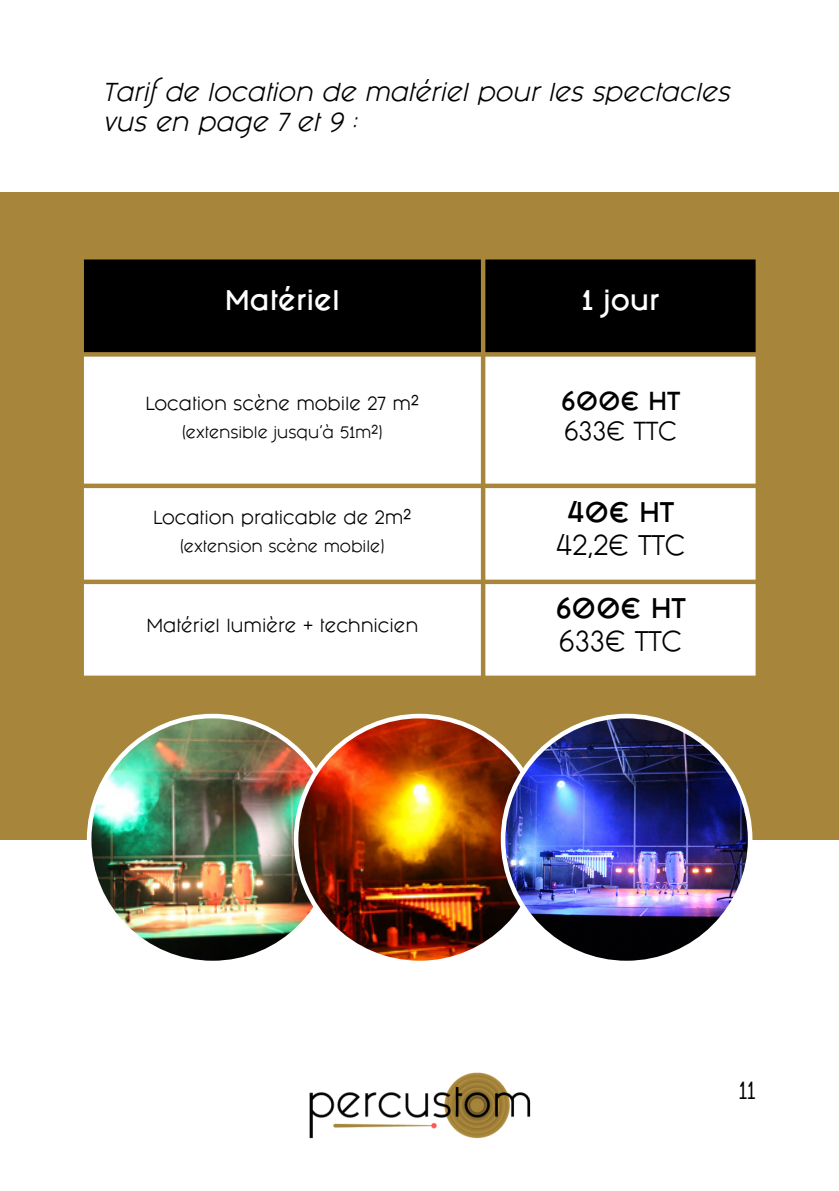
<style>
.page{position:relative;width:839px;height:1191px;background:#fff}
.page>*{position:absolute;margin:0;border:0;box-sizing:border-box;transform-origin:0 0}
.t1{font:24px "Fashion Fetish";color:#000}
.t2{font:24px "Fashion Fetish Bold";color:#fff}
.t3{font:24px "Fashion Fetish Bold";color:#000}
.t4{font:italic 22px/30px "Fashion Fetish";color:#000}
.t5{font:22px "Fashion Fetish";color:#000}
.t6{font:22px "Fashion Fetish Bold";color:#000}
.t7{font:21px "Fashion Fetish";color:#000}
.t8{font:16px "Fashion Fetish";color:#000}
.t9{font:14px "Fashion Fetish";color:#000}
</style>
<div class="page">
<div style="left:0;top:192px;width:838px;height:647px;background:#a7853b"></div>
<img style="left:309px;top:1072px;width:222px;height:67px">
<div style="left:84px;top:260px;width:671px;height:92px;background:#000"></div>
<div style="left:84px;top:357px;width:671px;height:319px;background:#fff"></div>
<img style="left:87px;top:714px;width:207px;height:247px">
<img style="left:294px;top:714px;width:206px;height:247px">
<img style="left:500px;top:714px;width:252px;height:247px">
<p class="t4" style="left:103px;top:81px;width:628px">Tarifde location de matériel pour les spectacles vus en page 7 et 9 :</p>
<h1 class="t2" style="left:225px;top:296px;width:117px">Matériel</h1>
<p class="t2" style="left:581px;top:296px;width:79px">1 jour</p>
<p class="t8" style="left:146px;top:400px;width:275px">Location scène mobile 27 m²</p>
<p class="t9" style="left:182px;top:429px;width:202px">(extensible jusqu’à 51m²)</p>
<p class="t8" style="left:153px;top:514px;width:260px">Location praticable de 2m²</p>
<p class="t9" style="left:180px;top:543px;width:206px">(extension scène mobile)</p>
<p class="t8" style="left:146px;top:623px;width:273px">Matériel lumière + technicien</p>
<p class="t6" style="left:560px;top:396px;width:121px">600€ HT</p>
<p class="t5" style="left:564px;top:427px;width:114px">633€ TTC</p>
<p class="t3" style="left:567px;top:508px;width:108px">40€ HT</p>
<p class="t1" style="left:555px;top:541px;width:131px">42,2€ TTC</p>
<p class="t3" style="left:555px;top:604px;width:132px">600€ HT</p>
<p class="t1" style="left:559px;top:637px;width:124px">633€ TTC</p>
<p class="t7" style="left:738px;top:1086px;width:18px">11</p>
</div>
